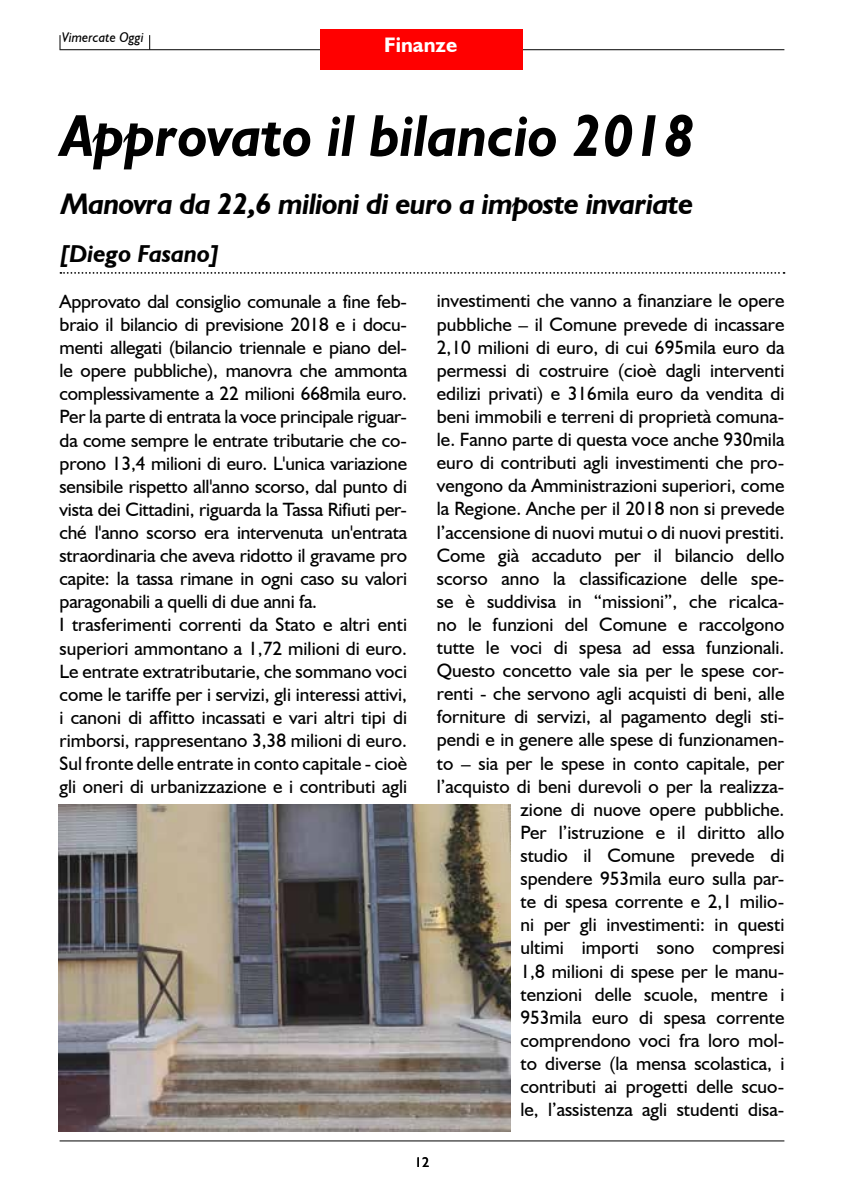
<style>
.page{position:relative;width:844px;height:1191px;background:#fff}
.page>*{position:absolute;margin:0;border:0;box-sizing:border-box;transform-origin:0 0}
.t1{font:italic 700 59.5px "Humanist 521 BT";color:#000;scale:.95 1}
.t2{font:italic 700 29.75px "Humanist 521 BT";letter-spacing:-.02em;color:#000}
.t3{font:italic 700 24.5px "Humanist 521 BT";color:#000}
.t4{font:700 21px "Humanist 521 BT";color:#fff}
.t5{font:19.25px/23.1px "Humanist 521 BT";color:#000}
.t6{font:italic 14px "Humanist 521 BT";color:#000}
.t7{font:14px "Humanist 521 BT";color:#000}
</style>
<div class="page">
<hr style="left:60px;top:49px;width:724px;height:1px;background:#000">
<svg style="left:60px;top:35px;width:1px;height:14px"></svg>
<svg style="left:149px;top:35px;width:1px;height:14px"></svg>
<div style="left:320px;top:29px;width:203px;height:41px;background:#f00"></div>
<hr style="left:60px;top:1140px;width:724px;height:1px;background:#000">
<svg style="left:60px;top:272px;width:724px;height:2px"></svg>
<img style="left:58px;top:804px;width:452px;height:327px">
<p class="t6" style="left:62px;top:29px;width:84px">Vimercate Oggi</p>
<p class="t4" style="left:384px;top:32px;width:74px">Finanze</p>
<h1 class="t1" style="left:61px;top:99px;width:668px">Approvato il bilancio 2018</h1>
<h2 class="t2" style="left:61px;top:185px;width:634px">Manovra da 22,6 milioni di euro a imposte invariate</h2>
<p class="t3" style="left:60px;top:238px;width:162px">[Diego Fasano]</p>
<p class="t5" style="left:60px;top:289px;width:349px">Approvato dal consiglio comunale a fine feb&shy;braio il bilancio di previsione 2018 e i docu&shy;menti allegati (bilancio triennale e piano del&shy;le opere pubbliche), manovra che ammonta complessivamente a 22 milioni 668mila euro.<br>Per la parte di entrata la voce principale riguar&shy;da come sempre le entrate tributarie che co&shy;prono 13,4 milioni di euro. L'unica variazione sensibile rispetto all'anno scorso, dal punto di vista dei Cittadini, riguarda la Tassa Rifiuti per&shy;ché l'anno scorso era intervenuta un'entrata straordinaria che aveva ridotto il gravame pro capite: la tassa rimane in ogni caso su valori paragonabili a quelli di due anni fa.<br>I trasferimenti correnti da Stato e altri enti superiori ammontano a 1,72 milioni di euro.<br>Le entrate extratributarie, che sommano voci come le tariffe per i servizi, gli interessi attivi, i canoni di affitto incassati e vari altri tipi di rimborsi, rappresentano 3,38 milioni di euro.<br>Sul fronte delle entrate in conto capitale - cioè gli oneri di urbanizzazione e i contributi agli</p>
<p class="t5" style="left:437px;top:289px;width:349px;text-align:right">investimenti che vanno a finanziare le opere pubbliche – il Comune prevede di incassare 2,10 milioni di euro, di cui 695mila euro da permessi di costruire (cioè dagli interventi edilizi privati) e 316mila euro da vendita di beni immobili e terreni di proprietà comuna&shy;le. Fanno parte di questa voce anche 930mila euro di contributi agli investimenti che pro&shy;vengono da Amministrazioni superiori, come la Regione. Anche per il 2018 non si prevede l’accensione di nuovi mutui o di nuovi prestiti.<br>Come già accaduto per il bilancio dello scorso anno la classificazione delle spe&shy;se è suddivisa in “missioni”, che ricalca&shy;no le funzioni del Comune e raccolgono tutte le voci di spesa ad essa funzionali.<br>Questo concetto vale sia per le spese cor&shy;renti - che servono agli acquisti di beni, alle forniture di servizi, al pagamento degli sti&shy;pendi e in genere alle spese di funzionamen&shy;to – sia per le spese in conto capitale, per l’acquisto di beni durevoli o per la realizza&shy;zione di nuove opere pubbliche.<br>Per l’istruzione e il diritto allo<br>studio il Comune prevede di<br>spendere 953mila euro sulla par-<br>te di spesa corrente e 2,1 milio-<br>ni per gli investimenti: in questi<br>ultimi importi sono compresi<br>1,8 milioni di spese per le manu-<br>tenzioni delle scuole, mentre i<br>953mila euro di spesa corrente comprendono voci fra loro mol-<br>to diverse (la mensa scolastica, i<br>contributi ai progetti delle scuo-<br>le, l’assistenza agli studenti disa-</p>
<p class="t7" style="left:415px;top:1153px;width:16px">12</p>
</div>
